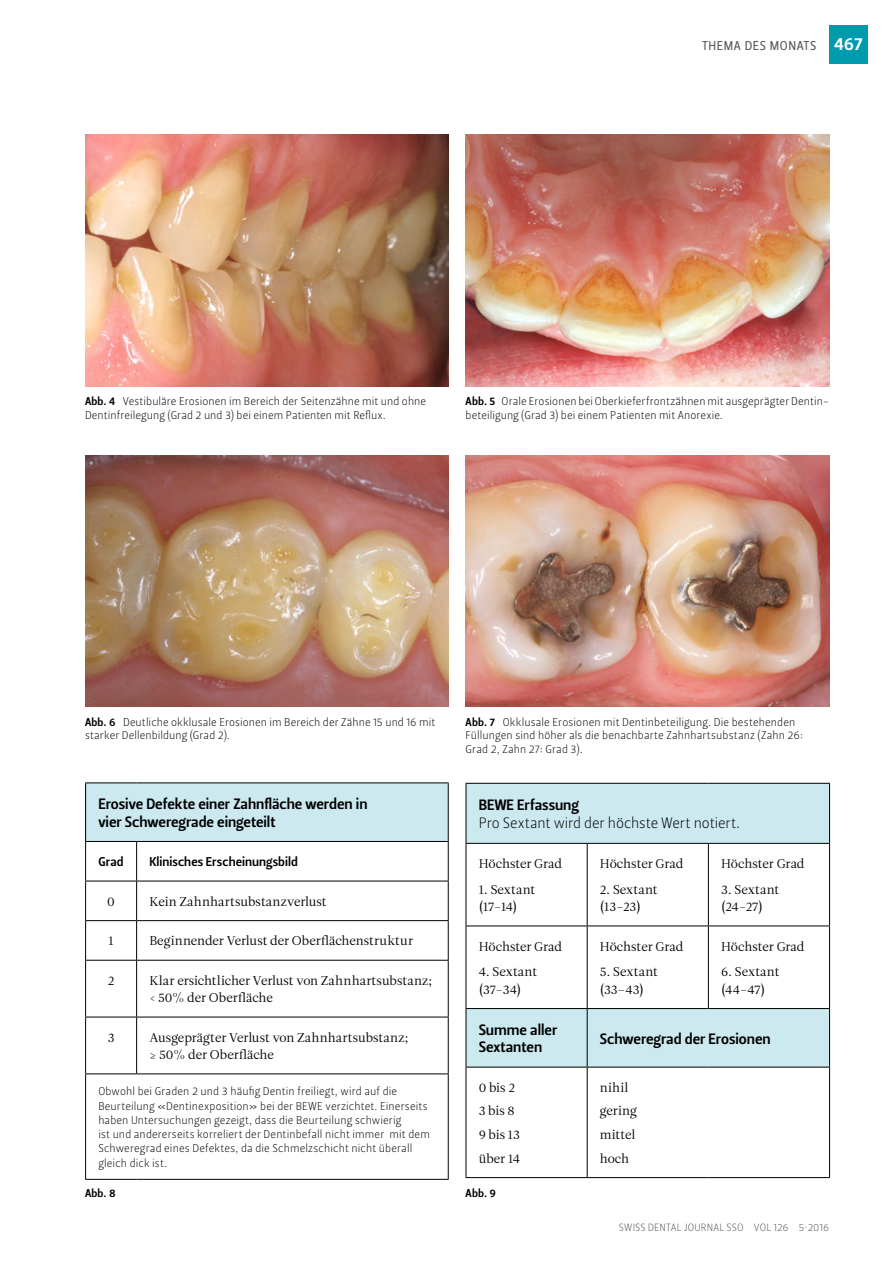
<style>
.page{position:relative;width:893px;height:1263px;background:#fff}
.page>*{position:absolute;margin:0;border:0;box-sizing:border-box;transform-origin:0 0}
.t1{font:15px/17.2px "Leitura Sans Grot 3";letter-spacing:-.005em;color:#000}
.t2{font:15px "Leitura Sans Grot 1";letter-spacing:-.01em;color:#000}
.t3{font:12.75px/17.2px "Leitura Roman 1";letter-spacing:-.005em;color:#000}
.t4{font:12.75px "Leitura Sans Grot 3";letter-spacing:.005em;color:#000}
.t5{font:12.75px "Leitura Sans Grot 2";letter-spacing:.045em;color:#565655}
.t6{font:11.25px/13.5px "Leitura Sans Grot 1";letter-spacing:.01em;color:#000}
.t7{font:11.25px "Leitura Sans Grot 3";letter-spacing:.015em;color:#000}
.t8{font:10.5px "Leitura Sans Grot 1";letter-spacing:.015em;color:#565655}
.s1{font-family:"Leitura Sans Grot 3";font-size:18px;color:#fff}
.s2{font-family:"Leitura Sans Grot 3"}
</style>
<div class="page">
<div style="left:829px;top:26px;width:38px;height:38px;background:#009aad"></div>
<img style="left:85px;top:135px;width:364px;height:251px">
<img style="left:466px;top:135px;width:363px;height:251px">
<img style="left:85px;top:455px;width:364px;height:251px">
<img style="left:466px;top:455px;width:363px;height:251px">
<div style="left:86px;top:783px;width:362px;height:58px;background:#cbe9ef"></div>
<hr style="left:85px;top:782px;width:52px;height:1px;background:#000">
<hr style="left:85px;top:783px;width:1px;height:58px;background:#000">
<hr style="left:137px;top:782px;width:312px;height:1px;background:#000">
<hr style="left:448px;top:783px;width:1px;height:58px;background:#000">
<hr style="left:85px;top:841px;width:52px;height:1px;background:#000">
<hr style="left:85px;top:842px;width:1px;height:39px;background:#000">
<hr style="left:137px;top:841px;width:312px;height:1px;background:#000">
<hr style="left:136px;top:842px;width:1px;height:39px;background:#000">
<hr style="left:448px;top:842px;width:1px;height:39px;background:#000">
<hr style="left:85px;top:881px;width:52px;height:1px;background:#000">
<hr style="left:85px;top:881px;width:1px;height:39px;background:#000">
<hr style="left:137px;top:881px;width:312px;height:1px;background:#000">
<hr style="left:136px;top:881px;width:1px;height:39px;background:#000">
<hr style="left:448px;top:881px;width:1px;height:39px;background:#000">
<hr style="left:85px;top:920px;width:52px;height:1px;background:#000">
<hr style="left:85px;top:921px;width:1px;height:39px;background:#000">
<hr style="left:137px;top:920px;width:312px;height:1px;background:#000">
<hr style="left:136px;top:921px;width:1px;height:39px;background:#000">
<hr style="left:448px;top:921px;width:1px;height:39px;background:#000">
<hr style="left:85px;top:960px;width:52px;height:1px;background:#000">
<hr style="left:85px;top:960px;width:1px;height:57px;background:#000">
<hr style="left:137px;top:960px;width:312px;height:1px;background:#000">
<hr style="left:136px;top:960px;width:1px;height:57px;background:#000">
<hr style="left:448px;top:960px;width:1px;height:57px;background:#000">
<hr style="left:85px;top:1017px;width:52px;height:1px;background:#000">
<hr style="left:85px;top:1017px;width:1px;height:56px;background:#000">
<hr style="left:137px;top:1017px;width:312px;height:1px;background:#000">
<hr style="left:136px;top:1017px;width:1px;height:56px;background:#000">
<hr style="left:448px;top:1017px;width:1px;height:56px;background:#000">
<hr style="left:85px;top:1073px;width:52px;height:1px;background:#000">
<hr style="left:85px;top:1074px;width:1px;height:105px;background:#000">
<hr style="left:137px;top:1073px;width:312px;height:1px;background:#000">
<hr style="left:448px;top:1074px;width:1px;height:105px;background:#000">
<hr style="left:85px;top:1179px;width:52px;height:1px;background:#000">
<hr style="left:137px;top:1179px;width:312px;height:1px;background:#000">
<svg style="left:467px;top:784px;width:362px;height:283px"></svg>
<hr style="left:466px;top:783px;width:121px;height:1px;background:#000">
<hr style="left:466px;top:784px;width:1px;height:59px;background:#000">
<hr style="left:587px;top:783px;width:121px;height:1px;background:#000">
<hr style="left:708px;top:783px;width:122px;height:1px;background:#000">
<hr style="left:829px;top:784px;width:1px;height:59px;background:#000">
<hr style="left:466px;top:843px;width:121px;height:1px;background:#000">
<hr style="left:466px;top:844px;width:1px;height:81px;background:#000">
<hr style="left:587px;top:843px;width:121px;height:1px;background:#000">
<hr style="left:587px;top:844px;width:1px;height:81px;background:#000">
<hr style="left:708px;top:843px;width:122px;height:1px;background:#000">
<hr style="left:708px;top:844px;width:1px;height:81px;background:#000">
<hr style="left:829px;top:844px;width:1px;height:81px;background:#000">
<hr style="left:466px;top:925px;width:121px;height:1px;background:#000">
<hr style="left:466px;top:926px;width:1px;height:82px;background:#000">
<hr style="left:587px;top:925px;width:121px;height:1px;background:#000">
<hr style="left:587px;top:926px;width:1px;height:82px;background:#000">
<hr style="left:708px;top:925px;width:122px;height:1px;background:#000">
<hr style="left:708px;top:926px;width:1px;height:82px;background:#000">
<hr style="left:829px;top:926px;width:1px;height:82px;background:#000">
<hr style="left:466px;top:1008px;width:121px;height:1px;background:#000">
<hr style="left:466px;top:1009px;width:1px;height:58px;background:#000">
<hr style="left:587px;top:1008px;width:121px;height:1px;background:#000">
<hr style="left:587px;top:1009px;width:1px;height:58px;background:#000">
<hr style="left:708px;top:1008px;width:122px;height:1px;background:#000">
<hr style="left:829px;top:1009px;width:1px;height:58px;background:#000">
<hr style="left:466px;top:1067px;width:121px;height:1px;background:#000">
<hr style="left:466px;top:1067px;width:1px;height:110px;background:#000">
<hr style="left:587px;top:1067px;width:121px;height:1px;background:#000">
<hr style="left:587px;top:1067px;width:1px;height:110px;background:#000">
<hr style="left:708px;top:1067px;width:122px;height:1px;background:#000">
<hr style="left:829px;top:1067px;width:1px;height:110px;background:#000">
<hr style="left:466px;top:1177px;width:121px;height:1px;background:#000">
<hr style="left:587px;top:1177px;width:121px;height:1px;background:#000">
<hr style="left:708px;top:1177px;width:122px;height:1px;background:#000">
<p class="t5" style="left:702px;top:38px;width:162px">THEMA DES MONATS <span class="s1">467</span></p>
<p class="t6" style="left:85px;top:395px;width:343px"><span class="s2">Abb. 4</span> Vestibuläre Erosionen im Bereich der Seitenzähne mit und ohne<br>Dentinfreilegung (Grad 2 und 3) bei einem Patienten mit Reflux.</p>
<p class="t6" style="left:466px;top:395px;width:365px"><span class="s2">Abb. 5</span> Orale Erosionen bei Oberkieferfrontzähnen mit ausgeprägter Dentin&shy;beteiligung (Grad 3) bei einem Patienten mit Anorexie.</p>
<p class="t6" style="left:85px;top:715px;width:352px"><span class="s2">Abb. 6</span> Deutliche okklusale Erosionen im Bereich der Zähne 15 und 16 mit starker Dellenbildung (Grad 2).</p>
<h1 class="t1" style="left:98px;top:796px;width:271px">Erosive Defekte einer Zahnfläche werden in vier Schweregrade eingeteilt</h1>
<p class="t4" style="left:99px;top:854px;width:26px">Grad</p>
<p class="t4" style="left:149px;top:854px;width:150px">Klinisches Erscheinungsbild</p>
<p class="t3" style="left:107px;top:893px;width:9px">0</p>
<p class="t3" style="left:149px;top:893px;width:179px">Kein Zahnhartsubstanzverlust</p>
<p class="t3" style="left:108px;top:932px;width:7px">1</p>
<p class="t3" style="left:149px;top:932px;width:265px">Beginnender Verlust der Oberflächenstruktur</p>
<p class="t3" style="left:108px;top:972px;width:8px">2</p>
<p class="t3" style="left:149px;top:972px;width:285px">Klar ersichtlicher Verlust von Zahnhartsubstanz; &lt; 50% der Oberfläche</p>
<p class="t3" style="left:108px;top:1029px;width:8px">3</p>
<p class="t3" style="left:149px;top:1029px;width:261px">Ausgeprägter Verlust von Zahnhartsubstanz; ≥ 50% der Oberfläche</p>
<p class="t6" style="left:98px;top:1084px;width:333px;line-height:14.2px">Obwohl bei Graden 2 und 3 häufig Dentin freiliegt, wird auf die Beurteilung «Dentinexposition» bei der BEWE verzichtet. Einerseits haben Untersuchungen gezeigt, dass die Beurteilung schwierig<br>ist und andererseits korreliert der Dentinbefall nicht immer mit dem Schweregrad eines Defektes, da die Schmelzschicht nicht überall gleich dick ist.</p>
<p class="t6" style="left:466px;top:715px;width:339px"><span class="s2">Abb. 7</span> Okklusale Erosionen mit Dentinbeteiligung. Die bestehenden<br>Füllungen sind höher als die benachbarte Zahnhartsubstanz (Zahn 26:<br>Grad 2, Zahn 27: Grad 3).</p>
<h1 class="t1" style="left:479px;top:796px;width:102px">BEWE Erfassung</h1>
<h1 class="t2" style="left:479px;top:814px;width:263px">Pro Sextant wird der höchste Wert notiert.</h1>
<p class="t3" style="left:479px;top:855px;width:85px">Höchster Grad</p>
<p class="t3" style="left:479px;top:881px;width:58px">1. Sextant (17–14)</p>
<p class="t3" style="left:600px;top:855px;width:85px">Höchster Grad</p>
<p class="t3" style="left:600px;top:881px;width:59px">2. Sextant (13–23)</p>
<p class="t3" style="left:721px;top:855px;width:85px">Höchster Grad</p>
<p class="t3" style="left:721px;top:881px;width:60px">3. Sextant (24–27)</p>
<p class="t3" style="left:479px;top:938px;width:85px">Höchster Grad</p>
<p class="t3" style="left:479px;top:963px;width:60px">4. Sextant (37–34)</p>
<p class="t3" style="left:600px;top:938px;width:85px">Höchster Grad</p>
<p class="t3" style="left:600px;top:963px;width:60px">5. Sextant (33–43)</p>
<p class="t3" style="left:721px;top:938px;width:85px">Höchster Grad</p>
<p class="t3" style="left:721px;top:963px;width:60px">6. Sextant (44–47)</p>
<h1 class="t1" style="left:479px;top:1021px;width:80px">Summe aller<br>Sextanten</h1>
<h1 class="t1" style="left:600px;top:1030px;width:172px">Schweregrad der Erosionen</h1>
<p class="t3" style="left:479px;top:1076px;width:43px;line-height:23.7px">0 bis 2<br>3 bis 8<br>9 bis 13 über 14</p>
<p class="t3" style="left:600px;top:1076px;width:39px;line-height:23.7px">nihil gering mittel hoch</p>
<p class="t7" style="left:85px;top:1186px;width:32px">Abb. 8</p>
<p class="t7" style="left:466px;top:1186px;width:32px">Abb. 9</p>
<p class="t8" style="left:619px;top:1222px;width:212px">SWISS DENTAL JOURNAL SSO VOL 126 5 2016</p>
</div>
